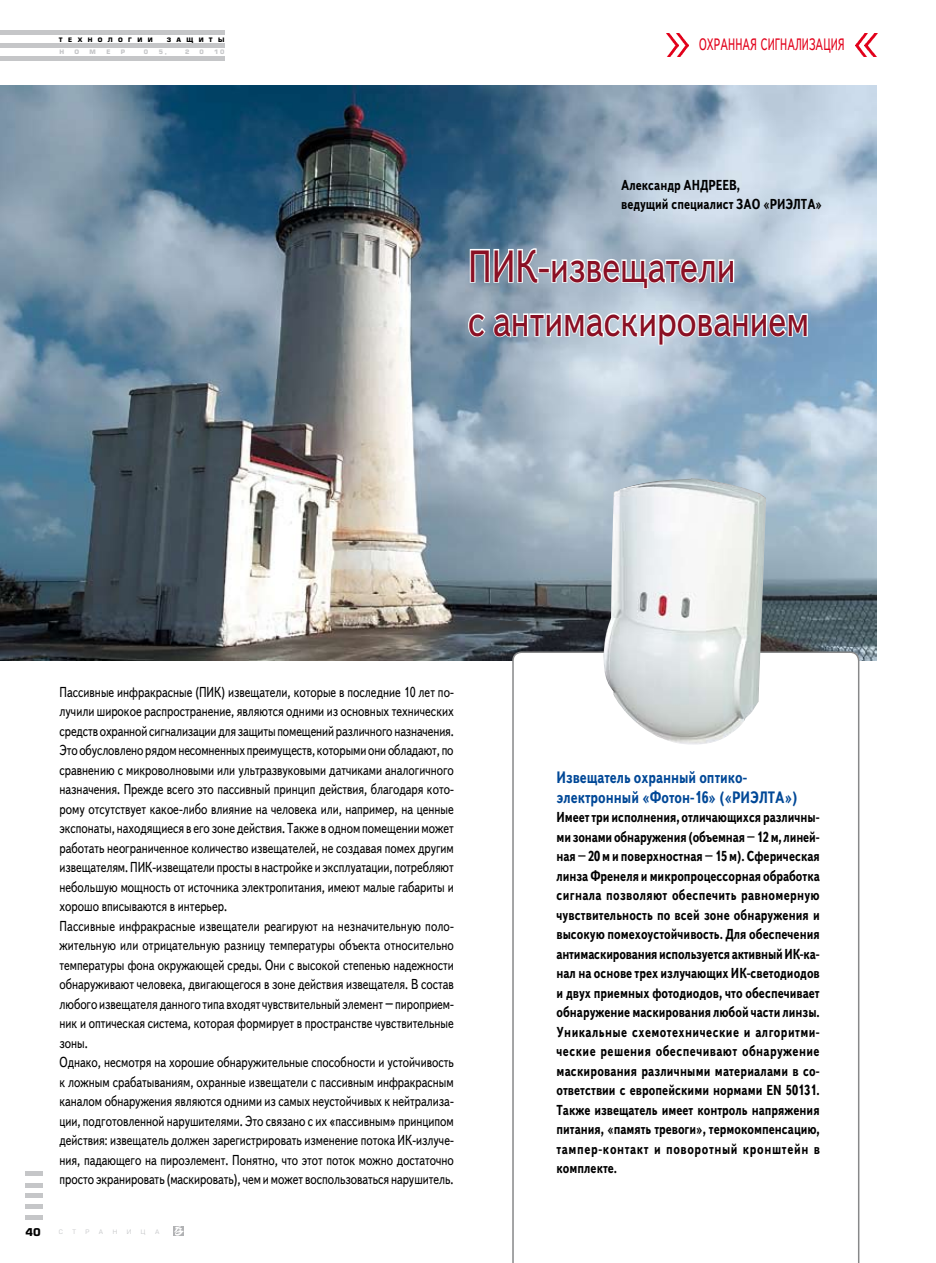
<style>
.page{position:relative;width:936px;height:1263px;background:#fff}
.page>*{position:absolute;margin:0;border:0;box-sizing:border-box;transform-origin:0 0}
.t1{font:45px/54px "Text Book C";color:#8a1024;scale:.8 1}
.t2{font:700 16.5px/19.5px "Text Book C";color:#004897;scale:.8 1}
.t3{font:16.5px "Text Book C";letter-spacing:.005em;color:#e2001a;scale:.65 1}
.t4{font:14.4px/19.5px "Text Book C";color:#000;scale:.8 1}
.t5{font:700 14.4px/19.5px "Text Book C";color:#000;scale:.8 1}
.t6{font:700 10.5px "Europe";color:#000}
.t7{font:700 6px "Europe";letter-spacing:.895em;color:#000}
.t8{font:700 6px "Europe";color:#c5c6c8}
.t9{font:6px "Europe";color:#c5c6c8}
</style>
<div class="page">
<div style="left:0;top:30px;width:224px;height:5px;background:#c5c6c8"></div>
<hr style="left:0;top:56px;width:224px;height:4px;background:#c5c6c8">
<div style="left:0;top:43px;width:224px;height:5px;background:#c5c6c8"></div>
<hr style="left:26px;top:1216px;width:17px;height:4px;background:#c5c6c8">
<hr style="left:26px;top:1205px;width:17px;height:4px;background:#c5c6c8">
<div style="left:26px;top:1193px;width:17px;height:5px;background:#c5c6c8"></div>
<hr style="left:26px;top:1183px;width:17px;height:4px;background:#c5c6c8">
<hr style="left:26px;top:1172px;width:17px;height:4px;background:#c5c6c8">
<svg style="left:174px;top:1226px;width:9px;height:9px"></svg>
<img style="left:0;top:85px;width:876px;height:576px">
<svg style="left:468px;top:247px;width:71px;height:38px"></svg>
<div style="left:538px;top:267px;width:12px;height:6px;border:2px solid #fff"></div>
<svg style="left:550px;top:258px;width:185px;height:32px"></svg>
<svg style="left:467px;top:306px;width:341px;height:40px"></svg>
<svg style="left:512px;top:651px;width:347px;height:612px"></svg>
<img style="left:603px;top:478px;width:163px;height:267px">
<img style="left:678px;top:33px;width:10px;height:24px">
<img style="left:666px;top:33px;width:12px;height:24px">
<img style="left:855px;top:34px;width:9px;height:23px">
<img style="left:864px;top:33px;width:13px;height:24px">
<p class="t7" style="left:59px;top:36px;width:95px">ТЕХНОЛОГИИ</p>
<p class="t7" style="left:167px;top:36px;width:59px">ЗАЩИТЫ</p>
<p class="t8" style="left:59px;top:48px;width:6px">Н</p>
<p class="t8" style="left:74px;top:48px;width:6px">О</p>
<p class="t8" style="left:90px;top:48px;width:8px">М</p>
<p class="t8" style="left:106px;top:48px;width:6px">Е</p>
<p class="t8" style="left:121px;top:48px;width:6px">Р</p>
<p class="t8" style="left:144px;top:48px;width:6px">0</p>
<p class="t8" style="left:159px;top:48px;width:10px">5 ,</p>
<p class="t8" style="left:185px;top:48px;width:6px">2</p>
<p class="t8" style="left:199px;top:48px;width:6px">0</p>
<p class="t8" style="left:214px;top:48px;width:12px">1 0</p>
<p class="t3" style="left:699px;top:36px;width:225px">ОХРАННАЯ СИГНАЛИЗАЦИЯ</p>
<p class="t5" style="left:621px;top:175px;width:253px">Александр АНДРЕЕВ,<br>ведущий специалист ЗАО «РИЭЛТА»</p>
<h1 class="t1" style="left:468px;top:240px;width:428px">ПИК-извещатели<br>с антимаскированием</h1>
<p class="t4" style="left:60px;top:682px;width:494px">Пассивные инфракрасные (ПИК) извещатели, которые в последние 10 лет по&shy;лучили широкое распространение, являются одними из основных технических средств охранной сигнализации для защиты помещений различного назначения.<br>Это обусловлено рядом несомненных преимуществ, которыми они обладают, по сравнению с микроволновыми или ультразвуковыми датчиками аналогичного назначения. Прежде всего это пассивный принцип действия, благодаря кото&shy;рому отсутствует какое-либо влияние на человека или, например, на ценные экспонаты, находящиеся в его зоне действия. Также в одном помещении может работать неограниченное количество извещателей, не создавая помех другим извещателям. ПИК-извещатели просты в настройке и эксплуатации, потребляют небольшую мощность от источника электропитания, имеют малые габариты и хорошо вписываются в интерьер.<br>Пассивные инфракрасные извещатели реагируют на незначительную поло&shy;жительную или отрицательную разницу температуры объекта относительно температуры фона окружающей среды. Они с высокой степенью надежности обнаруживают человека, двигающегося в зоне действия извещателя. В состав любого извещателя данного типа входят чувствительный элемент – пироприем&shy;ник и оптическая система, которая формирует в пространстве чувствительные зоны.<br>Однако, несмотря на хорошие обнаружительные способности и устойчивость к ложным срабатываниям, охранные извещатели с пассивным инфракрасным каналом обнаружения являются одними из самых неустойчивых к нейтрализа&shy;ции, подготовленной нарушителями. Это связано с их «пассивным» принципом действия: извещатель должен зарегистрировать изменение потока ИК-излуче&shy;ния, падающего на пироэлемент. Понятно, что этот поток можно достаточно просто экранировать (маскировать), чем и может воспользоваться нарушитель.</p>
<p class="t6" style="left:26px;top:1225px;width:17px">40</p>
<p class="t9" style="left:59px;top:1228px;width:6px">С</p>
<p class="t9" style="left:72px;top:1228px;width:5px">Т</p>
<p class="t9" style="left:86px;top:1228px;width:5px">Р</p>
<p class="t9" style="left:99px;top:1228px;width:6px">А</p>
<p class="t9" style="left:113px;top:1228px;width:6px">Н</p>
<p class="t9" style="left:127px;top:1228px;width:6px">И</p>
<p class="t9" style="left:141px;top:1228px;width:6px">Ц</p>
<p class="t9" style="left:155px;top:1228px;width:6px">А</p>
<p class="t2" style="left:556px;top:768px;width:302px">Извещатель охранный оптико&shy;электронный «Фотон-16» («РИЭЛТА»)</p>
<p class="t5" style="left:556px;top:808px;width:331px;text-align:justify">Имеет три исполнения, отличающихся различны&shy;ми зонами обнаружения (объемная – 12 м, линей&shy;ная – 20 м и поверхностная – 15 м). Сферическая линза Френеля и микропроцессорная обработка сигнала позволяют обеспечить равномерную чувствительность по всей зоне обнаружения и высокую помехоустойчивость. Для обеспечения антимаскирования используется активный ИК-ка&shy;нал на основе трех излучающих ИК-светодиодов и двух приемных фотодиодов, что обеспечивает обнаружение маскирования любой части линзы.<br>Уникальные схемотехнические и алгоритми&shy;ческие решения обеспечивают обнаружение маскирования различными материалами в со&shy;ответствии с европейскими нормами EN 50131.<br>Также извещатель имеет контроль напряжения питания, «память тревоги», термокомпенсацию, тампер-контакт и поворотный кронштейн в комплекте.</p>
</div>
